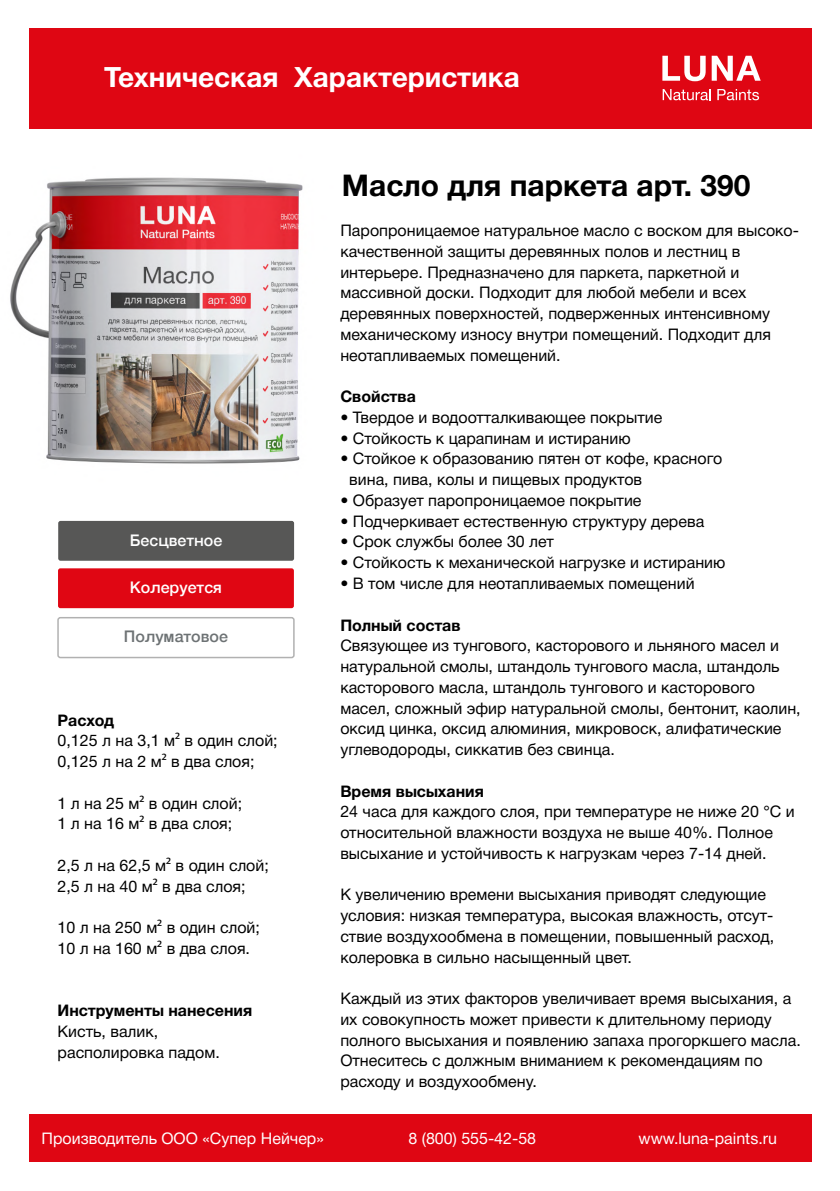
<style>
.page{position:relative;width:840px;height:1191px;background:#fff}
.page>*{position:absolute;margin:0;border:0;box-sizing:border-box;transform-origin:0 0}
.t1{font:700 30px "Helvetica Neue Cyr";color:#000}
.t2{font:700 28px "Helvetica Neue Cyr";color:#fff}
.t3{font:16px/20.8px "Helvetica Neue Cyr";color:#000}
.t4{font:16px "Helvetica Neue Cyr";color:#fff}
.t5{font:700 16px "Helvetica Neue Cyr";color:#000}
.t6{font:500 16px "Helvetica Neue";color:#fff}
.t7{font:500 16px "Helvetica Neue";color:#6d7274}
.s1{font-weight:700}
.s2{font-family:"Myriad Pro"}
</style>
<div class="page">
<img style="left:10px;top:177px;width:293px;height:287px">
<div style="left:29px;top:28px;width:782px;height:101px;background:#df0613"></div>
<svg style="left:662px;top:89px;width:48px;height:11px"></svg>
<svg style="left:717px;top:89px;width:41px;height:11px"></svg>
<svg style="left:662px;top:56px;width:43px;height:25px"></svg>
<svg style="left:711px;top:56px;width:49px;height:25px"></svg>
<div style="left:29px;top:1114px;width:782px;height:48px;background:#df0613"></div>
<div style="left:58px;top:521px;width:236px;height:40px;background:#575756;border-radius:2px"></div>
<div style="left:57px;top:617px;width:237px;height:41px;border:2px solid #b1b1b1;border-radius:2px"></div>
<div style="left:58px;top:568px;width:236px;height:40px;background:#e00613;border-radius:2px"></div>
<h2 class="t2" style="left:104px;top:62px;width:417px">Техническая Характеристика</h2>
<p class="t6" style="left:130px;top:527px;width:94px">Бесцветное</p>
<p class="t6" style="left:130px;top:574px;width:93px">Колеруется</p>
<p class="t7" style="left:124px;top:623px;width:105px">Полуматовое</p>
<p class="t3" style="left:58px;top:709px;width:221px"><span class="s1">Расход<br></span>0,125 л на 3,1 м<span class="s2">²</span> в один слой;<br>0,125 л на 2 м<span class="s2">²</span> в два слоя;</p>
<p class="t3" style="left:58px;top:792px;width:186px">1 л на 25 м<span class="s2">²</span> в один слой;<br>1 л на 16 м<span class="s2">²</span> в два слоя;</p>
<p class="t3" style="left:58px;top:855px;width:213px">2,5 л на 62,5 м<span class="s2">²</span> в один слой;<br>2,5 л на 40 м<span class="s2">²</span> в два слоя;</p>
<p class="t3" style="left:58px;top:917px;width:204px">10 л на 250 м<span class="s2">²</span> в один слой;<br>10 л на 160 м<span class="s2">²</span> в два слоя.</p>
<p class="t5" style="left:58px;top:1001px;width:196px">Инструменты нанесения</p>
<p class="t3" style="left:58px;top:1021px;width:164px">Кисть, валик, располировка падом.</p>
<h1 class="t1" style="left:341px;top:168px;width:410px">Масло для паркета арт. 390</h1>
<p class="t3" style="left:340px;top:220px;width:460px">Паропроницаемое натуральное масло с воском для высоко&shy;качественной защиты деревянных полов и лестниц в интерьере. Предназначено для паркета, паркетной и массивной доски. Подходит для любой мебели и всех деревянных поверхностей, подверженных интенсивному механическому износу внутри помещений. Подходит для неотапливаемых помещений.</p>
<p class="t5" style="left:340px;top:388px;width:77px">Свойства</p>
<p class="t3" style="left:352px;top:407px;width:311px">Твердое и водоотталкивающее покрытие<br>Стойкость к царапинам и истиранию</p>
<p class="t3" style="left:349px;top:448px;width:374px;text-indent:-9px">• Стойкое к образованию пятен от кофе, красного вина, пива, колы и пищевых продуктов</p>
<p class="t3" style="left:340px;top:490px;width:302px">• Образует паропроницаемое покрытие</p>
<p class="t3" style="left:340px;top:511px;width:365px">• Подчеркивает естественную структуру дерева</p>
<p class="t3" style="left:340px;top:531px;width:215px">• Срок службы более 30 лет</p>
<p class="t3" style="left:340px;top:552px;width:386px">• Стойкость к механической нагрузке и истиранию</p>
<p class="t3" style="left:340px;top:573px;width:355px">• В том числе для неотапливаемых помещений</p>
<p class="t5" style="left:340px;top:616px;width:122px">Полный состав</p>
<p class="t3" style="left:340px;top:635px;width:461px">Связующее из тунгового, касторового и льняного масел и натуральной смолы, штандоль тунгового масла, штандоль касторового масла, штандоль тунгового и касторового масел, сложный эфир натуральной смолы, бентонит, каолин, оксид цинка, оксид алюминия, микровоск, алифатические углеводороды, сиккатив без свинца.</p>
<p class="t5" style="left:340px;top:782px;width:145px">Время высыхания</p>
<p class="t3" style="left:340px;top:801px;width:455px">24 часа для каждого слоя, при температуре не ниже 20 °С и относительной влажности воздуха не выше 40%. Полное высыхание и устойчивость к нагрузкам через 7-14 дней.</p>
<p class="t3" style="left:340px;top:884px;width:435px">К увеличению времени высыхания приводят следующие условия: низкая температура, высокая влажность, отсут&shy;ствие воздухообмена в помещении, повышенный расход, колеровка в сильно насыщенный цвет.</p>
<p class="t3" style="left:340px;top:988px;width:461px">Каждый из этих факторов увеличивает время высыхания, а их совокупность может привести к длительному периоду полного высыхания и появлению запаха прогоркшего масла.<br>Отнеситесь с должным вниманием к рекомендациям по расходу и воздухообмену.</p>
<p class="t4" style="left:42px;top:1129px;width:284px">Производитель ООО «Супер Нейчер»</p>
<p class="t4" style="left:408px;top:1129px;width:129px">8 (800) 555-42-58</p>
<p class="t4" style="left:638px;top:1129px;width:140px">www.luna-paints.ru</p>
</div>
